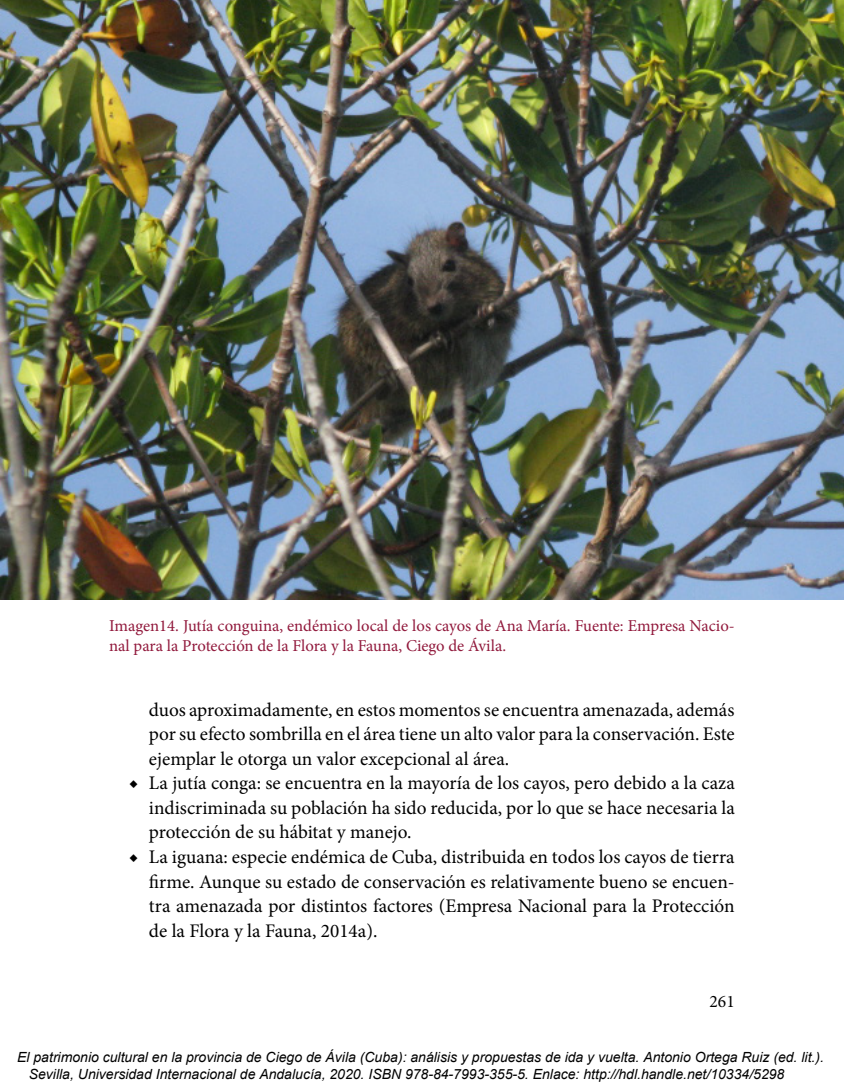
<style>
.page{position:relative;width:844px;height:1092px;background:#fff}
.page>*{position:absolute;margin:0;border:0;box-sizing:border-box;transform-origin:0 0}
.t1{font:19.25px/24.5px "Minion Pro";letter-spacing:-.01em;color:#000;text-align:justify}
.t2{font:17.5px "Minion Pro";color:#000}
.t3{font:16.62px/19.9px "Minion Pro";letter-spacing:-.015em;color:#91193c}
.t4{font:italic 14px/16.8px "Arial";color:#000}
</style>
<div class="page">
<img style="left:0;top:0;width:843px;height:599px">
<p class="t3" style="left:109px;top:615px;width:627px">Imagen14. Jutía conguina, endémico local de los cayos de Ana María. Fuente: Empresa Nacio&shy;nal para la Protección de la Flora y la Fauna, Ciego de Ávila.</p>
<p class="t1" style="left:149px;top:697px;width:587px">duos aproximadamente, en estos momentos se encuentra amenazada, además por su efecto sombrilla en el área tiene un alto valor para la conservación. Este ejemplar le otorga un valor excepcional al área.</p>
<p class="t1" style="left:149px;top:771px;width:587px;text-indent:-20px">◆ La jutía conga: se encuentra en la mayoría de los cayos, pero debido a la caza indiscriminada su población ha sido reducida, por lo que se hace necesaria la protección de su hábitat y manejo.</p>
<p class="t1" style="left:149px;top:844px;width:587px;text-indent:-20px">◆ La iguana: especie endémica de Cuba, distribuida en todos los cayos de tierra firme. Aunque su estado de conservación es relativamente bueno se encuen&shy;tra amenazada por distintos factores (Empresa Nacional para la Protección de la Flora y la Fauna, 2014a).</p>
<p class="t2" style="left:709px;top:989px;width:27px">261</p>
<p class="t4" style="left:29px;top:1049px;width:796px;text-indent:-12px">El patrimonio cultural en la provincia de Ciego de Ávila (Cuba): análisis y propuestas de ida y vuelta. Antonio Ortega Ruiz (ed. lit.).<br>Sevilla, Universidad Internacional de Andalucía, 2020. ISBN 978-84-7993-355-5. Enlace: http://hdl.handle.net/10334/5298</p>
</div>
